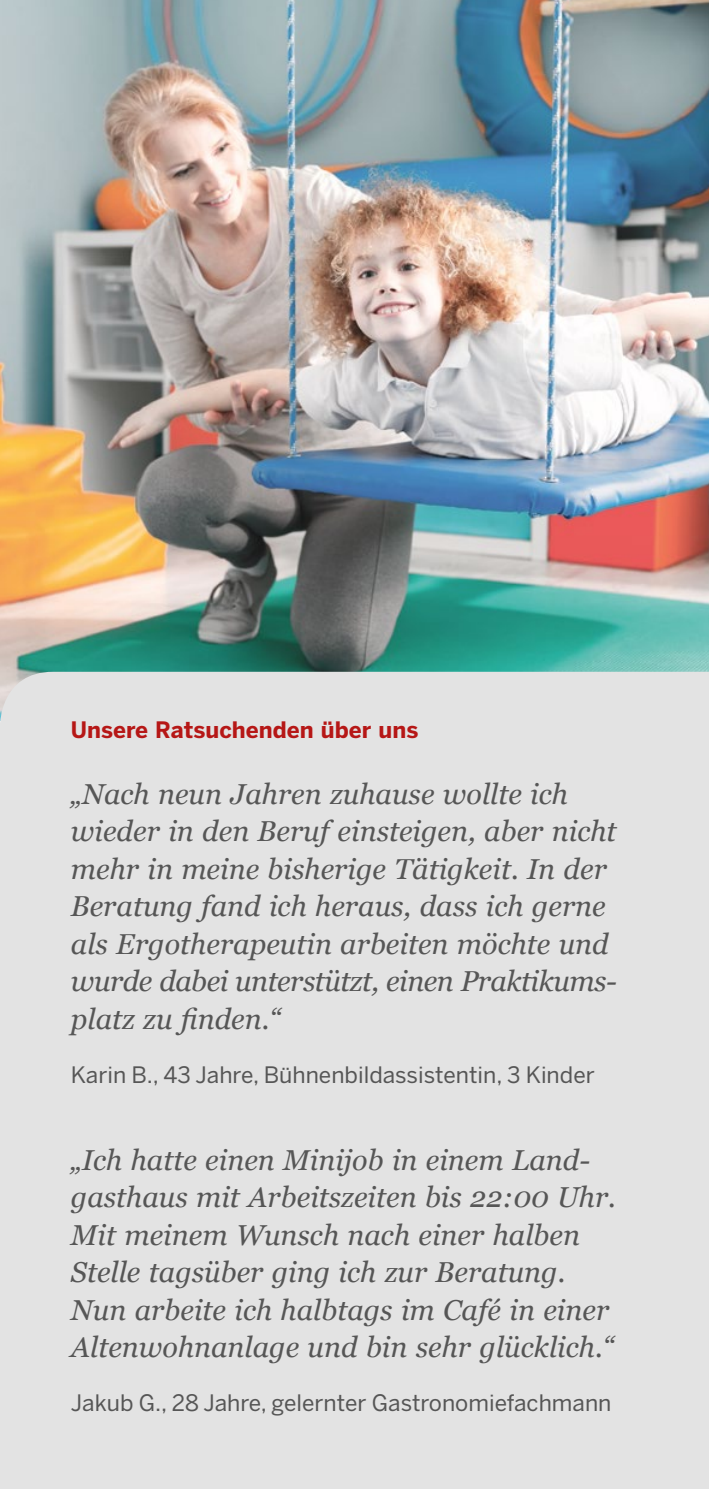
<style>
.page{position:relative;width:709px;height:1489px;background:#fff}
.page>*{position:absolute;margin:0;border:0;box-sizing:border-box;transform-origin:0 0}
.Zitat{font:italic 28.75px/37.5px "Georgia";color:#565656}
.t1{font:22.5px "Benton Sans";color:#565656}
.t2{font:700 22.5px "Benton Sans";color:#b61716}
</style>
<div class="page">
<img style="left:0;top:0;width:709px;height:671px">
<div style="left:0;top:671px;width:709px;height:817px;background:#e3e3e3"></div>
<h2 class="t2" style="left:71px;top:715px;width:349px">Unsere Ratsuchenden über uns</h2>
<p class="Zitat" style="left:71px;top:775px;width:547px">„Nach neun Jahren zuhause wollte ich wieder in den Beruf einsteigen, aber nicht mehr in meine bisherige Tätigkeit. In der Beratung fand ich heraus, dass ich gerne als Ergotherapeutin arbeiten möchte und wurde dabei unterstützt, einen Praktikums&shy;platz zu finden.“</p>
<p class="t1" style="left:71px;top:1060px;width:525px">Karin B., 43 Jahre, Bühnenbildassistentin, 3 Kinder</p>
<p class="Zitat" style="left:71px;top:1141px;width:546px">„Ich hatte einen Minijob in einem Land&shy;gasthaus mit Arbeitszeiten bis 22:00 Uhr.<br>Mit meinem Wunsch nach einer halben Stelle tagsüber ging ich zur Beratung.<br>Nun arbeite ich halbtags im Café in einer Altenwohnanlage und bin sehr glücklich.“</p>
<p class="t1" style="left:71px;top:1389px;width:542px">Jakub G., 28 Jahre, gelernter Gastronomiefachmann</p>
</div>
